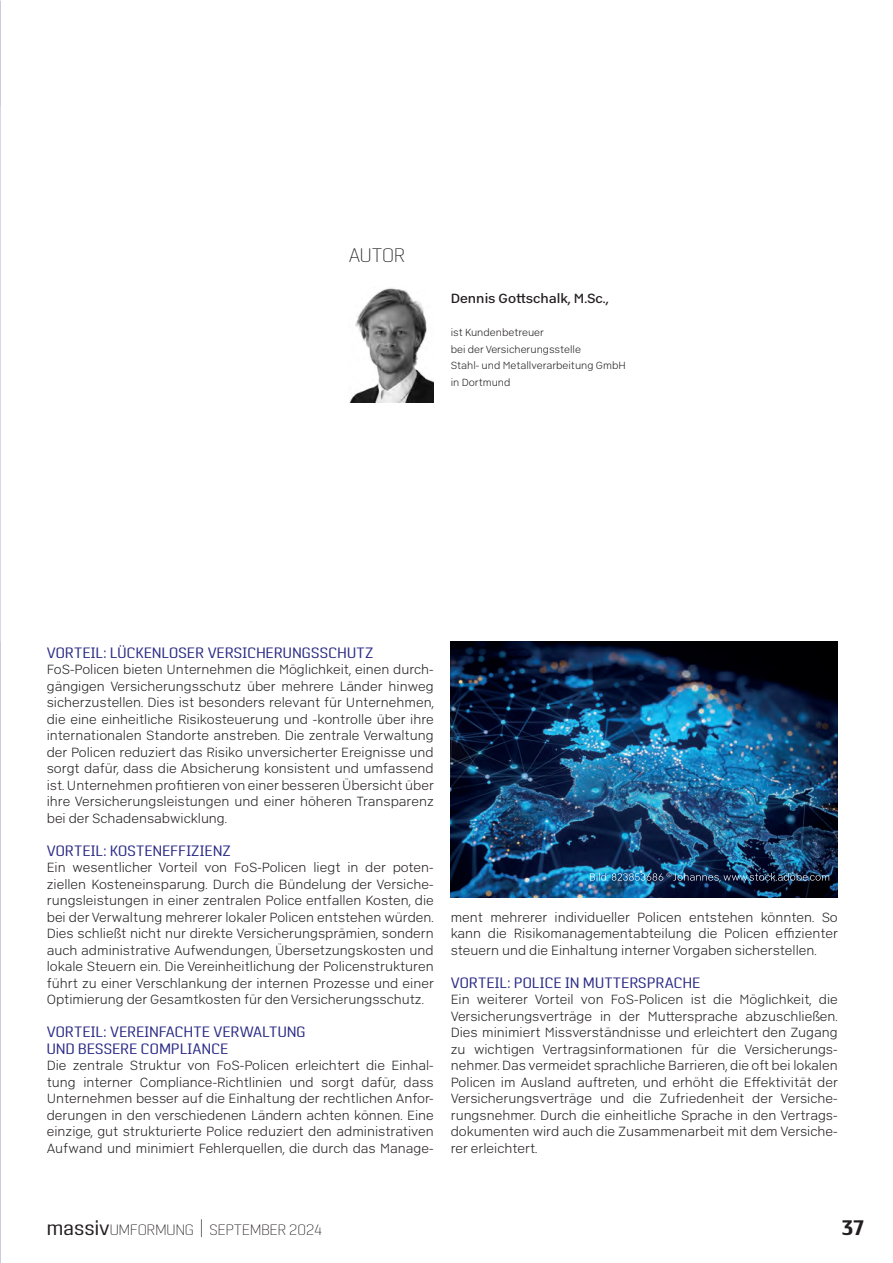
<style>
.page{position:relative;width:893px;height:1263px;background:#fff}
.page>*{position:absolute;margin:0;border:0;box-sizing:border-box;transform-origin:0 0}
.t1{font:700 21px "Pancetta Pro";color:#231f20}
.Kapitelüberschrift_links{font:200 19.5px "Pancetta Pro";letter-spacing:-.005em;color:#231f20}
.Subüberschrift_Langbeiträge{font:15px/16.5px "Pancetta Pro";letter-spacing:.02em;color:#2a2a86}
.t2{font:200 15px "Pancetta Pro";color:#231f20}
.Fließtext{font:13.5px/16.5px "Abitare Sans 100 wt";color:#231f20;text-align:justify}
.Autoren_Überschrift{font:13.5px "Abitare Sans 400 wt";color:#231f20}
.Autoren_Information{font:10.5px/16.5px "Abitare Sans 100 wt";color:#231f20}
.s1{font-weight:400;font-size:21px}
.s2{font-size:21px}
</style>
<div class="page">
<img style="left:0;top:105px;width:1px;height:536px">
<img style="left:451px;top:641px;width:387px;height:256px">
<img style="left:350px;top:288px;width:84px;height:114px">
<img style="left:590px;top:872px;width:239px;height:10px">
<p class="Kapitelüberschrift_links" style="left:349px;top:244px;width:58px">AUTOR</p>
<p class="Autoren_Überschrift" style="left:451px;top:291px;width:159px">Dennis Gottschalk, M.Sc.,</p>
<p class="Autoren_Information" style="left:451px;top:324px;width:95px">ist Kundenbetreuer</p>
<p class="Autoren_Information" style="left:451px;top:340px;width:177px">bei der Versicherungsstelle<br>Stahl- und Metallverarbeitung GmbH in Dortmund</p>
<p class="Subüberschrift_Langbeiträge" style="left:47px;top:644px;width:328px">VORTEIL: LÜCKENLOSER VERSICHERUNGSSCHUTZ</p>
<p class="Fließtext" style="left:47px;top:661px;width:389px">FoS-Policen bieten Unternehmen die Möglichkeit, einen durch&shy;gängigen Versicherungsschutz über mehrere Länder hinweg sicherzustellen. Dies ist besonders relevant für Unternehmen, die eine einheitliche Risikosteuerung und -kontrolle über ihre internationalen Standorte anstreben. Die zentrale Verwaltung der Policen reduziert das Risiko unversicherter Ereignisse und sorgt dafür, dass die Absicherung konsistent und umfassend ist. Unternehmen profitieren von einer besseren Übersicht über ihre Versicherungsleistungen und einer höheren Transparenz bei der Schadensabwicklung.</p>
<p class="Subüberschrift_Langbeiträge" style="left:47px;top:842px;width:186px">VORTEIL: KOSTENEFFIZIENZ</p>
<p class="Fließtext" style="left:47px;top:859px;width:389px">Ein wesentlicher Vorteil von FoS-Policen liegt in der poten&shy;ziellen Kosteneinsparung. Durch die Bündelung der Versiche&shy;rungsleistungen in einer zentralen Police entfallen Kosten, die bei der Verwaltung mehrerer lokaler Policen entstehen würden.<br>Dies schließt nicht nur direkte Versicherungsprämien, sondern auch administrative Aufwendungen, Übersetzungskosten und lokale Steuern ein. Die Vereinheitlichung der Policenstrukturen führt zu einer Verschlankung der internen Prozesse und einer Optimierung der Gesamtkosten für den Versicherungsschutz.</p>
<p class="Subüberschrift_Langbeiträge" style="left:47px;top:1024px;width:260px">VORTEIL: VEREINFACHTE VERWALTUNG<br>UND BESSERE COMPLIANCE</p>
<p class="Fließtext" style="left:47px;top:1057px;width:389px">Die zentrale Struktur von FoS-Policen erleichtert die Einhal&shy;tung interner Compliance-Richtlinien und sorgt dafür, dass Unternehmen besser auf die Einhaltung der rechtlichen Anfor&shy;derungen in den verschiedenen Ländern achten können. Eine einzige, gut strukturierte Police reduziert den administrativen Aufwand und minimiert Fehlerquellen, die durch das Manage-</p>
<p class="Fließtext" style="left:451px;top:909px;width:389px">ment mehrerer individueller Policen entstehen könnten. So kann die Risikomanagementabteilung die Policen effizienter steuern und die Einhaltung interner Vorgaben sicherstellen.</p>
<p class="Subüberschrift_Langbeiträge" style="left:451px;top:974px;width:251px">VORTEIL: POLICE IN MUTTERSPRACHE</p>
<p class="Fließtext" style="left:451px;top:991px;width:389px">Ein weiterer Vorteil von FoS-Policen ist die Möglichkeit, die Versicherungsverträge in der Muttersprache abzuschließen.<br>Dies minimiert Missverständnisse und erleichtert den Zugang zu wichtigen Vertragsinformationen für die Versicherungs&shy;nehmer. Das vermeidet sprachliche Barrieren, die oft bei lokalen Policen im Ausland aufreten, und erhöht die Effektivität der Versicherungsverträge und die Zufriedenheit der Versiche&shy;rungsnehmer. Durch die einheitliche Sprache in den Vertrags&shy;dokumenten wird auch die Zusammenarbeit mit dem Versiche&shy;rer erleichtert.</p>
<p class="t2" style="left:47px;top:1222px;width:277px"><span class="s1">massiv</span>UMFORMUNG <span class="s2">|</span> SEPTEMBER 2024</p>
<h1 class="t1" style="left:842px;top:1216px;width:24px">37</h1>
</div>
